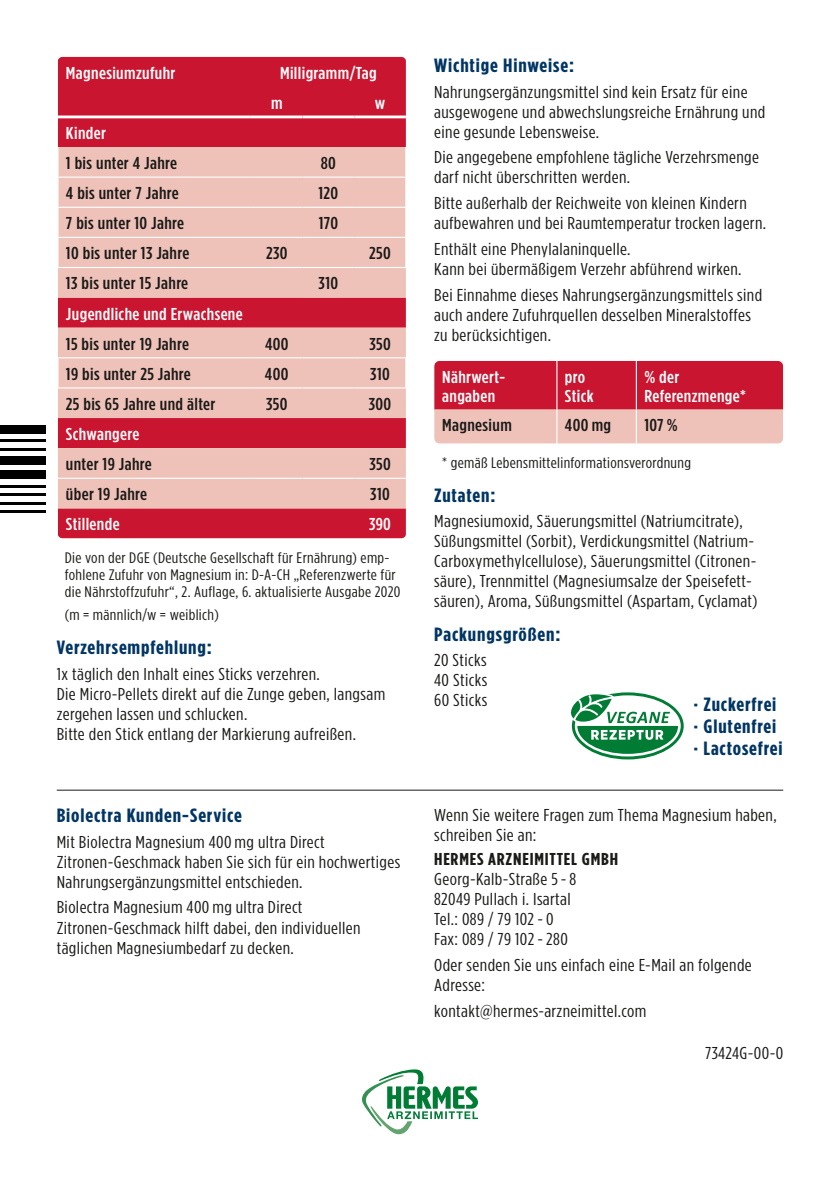
<style>
.page{position:relative;width:840px;height:1191px;background:#fff}
.page>*{position:absolute;margin:0;border:0;box-sizing:border-box;transform-origin:0 0}
.t1{font:700 19.2px/22px "Gotham Condensed";letter-spacing:.04em;color:#003564;scale:1.15 1}
.t2{font:17.2px/20px "Gotham Condensed";letter-spacing:.02em;color:#1a1a18;scale:1.15 1}
.t3{font:500 17.2px "Gotham Condensed";letter-spacing:.02em;color:#1a1a18;scale:1.15 1}
.t4{font:500 17.2px/19px "Gotham Condensed";letter-spacing:.02em;color:#fff;scale:1.15 1}
.t5{font:700 17.2px "Gotham Condensed";letter-spacing:.04em;color:#1a1a18;scale:1.15 1}
.t6{font:15.2px/17px "Gotham Condensed";letter-spacing:.02em;color:#1a1a18;scale:1.15 1}
</style>
<div class="page">
<svg style="left:362px;top:1069px;width:115px;height:66px"></svg>
<div style="left:58px;top:57px;width:347px;height:481px;background:#c91530"></div>
<svg style="left:58px;top:147px;width:347px;height:361px;background:#e8a5a2"></svg>
<hr style="left:58px;top:115px;width:193px;height:3px;background:#fff">
<hr style="left:251px;top:115px;width:51px;height:3px;background:#fff">
<hr style="left:302px;top:115px;width:52px;height:3px;background:#fff">
<hr style="left:354px;top:115px;width:51px;height:3px;background:#fff">
<hr style="left:57px;top:177px;width:194px;height:1px;background:#fff">
<hr style="left:251px;top:177px;width:51px;height:1px;background:#fff">
<hr style="left:302px;top:177px;width:52px;height:1px;background:#fff">
<hr style="left:354px;top:177px;width:52px;height:1px;background:#fff">
<hr style="left:57px;top:207px;width:194px;height:1px;background:#fff">
<hr style="left:251px;top:207px;width:51px;height:1px;background:#fff">
<hr style="left:302px;top:207px;width:52px;height:1px;background:#fff">
<hr style="left:354px;top:207px;width:52px;height:1px;background:#fff">
<hr style="left:57px;top:237px;width:194px;height:1px;background:#fff">
<hr style="left:251px;top:237px;width:51px;height:1px;background:#fff">
<hr style="left:302px;top:237px;width:52px;height:1px;background:#fff">
<hr style="left:354px;top:237px;width:52px;height:1px;background:#fff">
<svg style="left:405px;top:178px;width:1px;height:89px"></svg>
<hr style="left:57px;top:267px;width:194px;height:1px;background:#fff">
<hr style="left:251px;top:267px;width:51px;height:1px;background:#fff">
<hr style="left:302px;top:267px;width:52px;height:1px;background:#fff">
<hr style="left:354px;top:267px;width:52px;height:1px;background:#fff">
<hr style="left:57px;top:357px;width:194px;height:1px;background:#fff">
<hr style="left:251px;top:357px;width:51px;height:1px;background:#fff">
<hr style="left:302px;top:357px;width:52px;height:1px;background:#fff">
<hr style="left:354px;top:357px;width:52px;height:1px;background:#fff">
<svg style="left:405px;top:358px;width:1px;height:29px"></svg>
<hr style="left:57px;top:387px;width:194px;height:1px;background:#fff">
<hr style="left:251px;top:387px;width:51px;height:1px;background:#fff">
<hr style="left:302px;top:387px;width:52px;height:1px;background:#fff">
<hr style="left:354px;top:387px;width:52px;height:1px;background:#fff">
<hr style="left:58px;top:478px;width:193px;height:1px;background:#fff">
<hr style="left:251px;top:478px;width:51px;height:1px;background:#fff">
<hr style="left:302px;top:478px;width:52px;height:1px;background:#fff">
<hr style="left:354px;top:478px;width:51px;height:1px;background:#fff">
<svg style="left:434px;top:361px;width:348px;height:82px;background:#d85d69"></svg>
<hr style="left:556px;top:361px;width:1px;height:48px;background:#fff">
<hr style="left:635px;top:361px;width:1px;height:48px;background:#fff">
<hr style="left:556px;top:409px;width:1px;height:34px;background:#fff">
<hr style="left:635px;top:409px;width:1px;height:34px;background:#fff">
<hr style="left:57px;top:789px;width:725px;height:1px;background:#1a1a18">
<div style="left:0;top:425px;width:45px;height:9px;background:#000"></div>
<hr style="left:0;top:439px;width:45px;height:3px;background:#000">
<hr style="left:0;top:448px;width:45px;height:3px;background:#000">
<div style="left:0;top:456px;width:45px;height:9px;background:#000"></div>
<div style="left:0;top:471px;width:45px;height:8px;background:#000"></div>
<hr style="left:0;top:485px;width:45px;height:3px;background:#000">
<hr style="left:0;top:493px;width:45px;height:3px;background:#000">
<hr style="left:0;top:502px;width:45px;height:3px;background:#000">
<hr style="left:0;top:510px;width:45px;height:3px;background:#000">
<svg style="left:571px;top:692px;width:112px;height:67px"></svg>
<p class="t4" style="left:66px;top:63px;width:97px">Magnesiumzufuhr</p>
<p class="t4" style="left:271px;top:58px;width:93px;line-height:30px;text-indent:9px">Milligramm/Tag m</p>
<p class="t4" style="left:374px;top:93px;width:11px">w</p>
<p class="t4" style="left:66px;top:123px;width:36px">Kinder</p>
<p class="t3" style="left:66px;top:153px;width:98px">1 bis unter 4 Jahre</p>
<p class="t3" style="left:320px;top:153px;width:15px">80</p>
<p class="t3" style="left:66px;top:183px;width:99px">4 bis unter 7 Jahre</p>
<p class="t3" style="left:318px;top:183px;width:19px">120</p>
<p class="t3" style="left:66px;top:213px;width:104px">7 bis unter 10 Jahre</p>
<p class="t3" style="left:318px;top:213px;width:18px">170</p>
<p class="t3" style="left:66px;top:243px;width:109px">10 bis unter 13 Jahre</p>
<p class="t3" style="left:266px;top:243px;width:20px">230</p>
<p class="t3" style="left:369px;top:243px;width:20px">250</p>
<p class="t3" style="left:66px;top:273px;width:108px">13 bis unter 15 Jahre</p>
<p class="t3" style="left:318px;top:273px;width:19px">310</p>
<p class="t4" style="left:66px;top:304px;width:155px">Jugendliche und Erwachsene</p>
<p class="t3" style="left:66px;top:334px;width:108px">15 bis unter 19 Jahre</p>
<p class="t3" style="left:265px;top:334px;width:22px">400</p>
<p class="t3" style="left:369px;top:334px;width:20px">350</p>
<p class="t3" style="left:66px;top:364px;width:110px">19 bis unter 25 Jahre</p>
<p class="t3" style="left:265px;top:364px;width:22px">400</p>
<p class="t3" style="left:370px;top:364px;width:19px">310</p>
<p class="t3" style="left:66px;top:394px;width:131px">25 bis 65 Jahre und älter</p>
<p class="t3" style="left:266px;top:394px;width:20px">350</p>
<p class="t3" style="left:368px;top:394px;width:21px">300</p>
<p class="t4" style="left:66px;top:424px;width:65px">Schwangere</p>
<p class="t3" style="left:66px;top:454px;width:76px">unter 19 Jahre</p>
<p class="t3" style="left:369px;top:454px;width:20px">350</p>
<p class="t3" style="left:66px;top:484px;width:72px">über 19 Jahre</p>
<p class="t3" style="left:370px;top:484px;width:19px">310</p>
<p class="t4" style="left:66px;top:515px;width:48px">Stillende</p>
<p class="t4" style="left:369px;top:515px;width:21px">390</p>
<p class="t6" style="left:65px;top:549px;width:293px">Die von der DGE (Deutsche Gesellschaft für Ernährung) emp&shy;fohlene Zufuhr von Magnesium in: D-A-CH „Referenzwerte für die Nährstoffzufuhr“, 2. Auflage, 6. aktualisierte Ausgabe 2020</p>
<p class="t6" style="left:65px;top:606px;width:135px">(m = männlich/w = weiblich)</p>
<p class="t1" style="left:57px;top:636px;width:136px">Verzehrsempfehlung:</p>
<p class="t2" style="left:57px;top:663px;width:287px">1x täglich den Inhalt eines Sticks verzehren.<br>Die Micro-Pellets direkt auf die Zunge geben, langsam zergehen lassen und schlucken.<br>Bitte den Stick entlang der Markierung aufreißen.</p>
<p class="t1" style="left:57px;top:804px;width:162px">Biolectra Kunden-Service</p>
<p class="t2" style="left:57px;top:831px;width:300px">Mit Biolectra Magnesium 400 mg ultra Direct<br>Zitronen-Geschmack haben Sie sich für ein hochwertiges<br>Nahrungsergänzungsmittel entschieden.</p>
<p class="t2" style="left:57px;top:897px;width:265px">Biolectra Magnesium 400 mg ultra Direct<br>Zitronen-Geschmack hilft dabei, den individuellen täglichen Magnesiumbedarf zu decken.</p>
<p class="t1" style="left:434px;top:54px;width:123px">Wichtige Hinweise:</p>
<p class="t2" style="left:434px;top:82px;width:289px">Nahrungsergänzungsmittel sind kein Ersatz für eine ausgewogene und abwechslungsreiche Ernährung und eine gesunde Lebensweise.</p>
<p class="t2" style="left:434px;top:147px;width:284px">Die angegebene empfohlene tägliche Verzehrsmenge darf nicht überschritten werden.</p>
<p class="t2" style="left:434px;top:193px;width:290px">Bitte außerhalb der Reichweite von kleinen Kindern aufbewahren und bei Raumtemperatur trocken lagern.</p>
<p class="t2" style="left:434px;top:239px;width:269px">Enthält eine Phenylalaninquelle.<br>Kann bei übermäßigem Verzehr abführend wirken.</p>
<p class="t2" style="left:434px;top:284px;width:286px">Bei Einnahme dieses Nahrungsergänzungsmittels sind auch andere Zufuhrquellen desselben Mineralstoffes zu berücksichtigen.</p>
<p class="t4" style="left:442px;top:367px;width:57px">Nährwert&shy;angaben</p>
<p class="t4" style="left:564px;top:367px;width:27px">pro<br>Stick</p>
<p class="t4" style="left:644px;top:367px;width:90px">% der<br>Referenzmenge*</p>
<p class="t3" style="left:442px;top:415px;width:62px">Magnesium</p>
<p class="t3" style="left:564px;top:415px;width:42px">400 mg</p>
<p class="t3" style="left:644px;top:415px;width:31px">107 %</p>
<p class="t6" style="left:442px;top:454px;width:218px">* gemäß Lebensmittelinformationsverordnung</p>
<p class="t1" style="left:434px;top:484px;width:55px">Zutaten:</p>
<p class="t2" style="left:434px;top:511px;width:282px">Magnesiumoxid, Säuerungsmittel (Natriumcitrate), Süßungsmittel (Sorbit), Verdickungsmittel (Natrium-Carboxymethylcellulose), Säuerungsmittel (Citronen&shy;säure), Trennmittel (Magnesiumsalze der Speisefett&shy;säuren), Aroma, Süßungsmittel (Aspartam, Cyclamat)</p>
<p class="t1" style="left:434px;top:623px;width:111px">Packungsgrößen:</p>
<p class="t2" style="left:434px;top:650px;width:48px;text-align:justify">20 Sticks 40 Sticks 60 Sticks</p>
<p class="t1" style="left:693px;top:693px;width:79px">· Zuckerfrei · Glutenfrei · Lactosefrei</p>
<p class="t2" style="left:434px;top:804px;width:299px">Wenn Sie weitere Fragen zum Thema Magnesium haben, schreiben Sie an:</p>
<p class="t5" style="left:434px;top:849px;width:161px">HERMES ARZNEIMITTEL GMBH</p>
<p class="t2" style="left:434px;top:869px;width:125px">Georg-Kalb-Straße 5 - 8<br>82049 Pullach i. Isartal<br>Tel.: 089 / 79 102-0<br>Fax: 089 / 79 102-280</p>
<p class="t2" style="left:434px;top:954px;width:277px">Oder senden Sie uns einfach eine E-Mail an folgende<br>Adresse:</p>
<p class="t2" style="left:434px;top:1000px;width:186px">kontakt@hermes-arzneimittel.com</p>
<p class="t2" style="left:704px;top:1042px;width:69px">73424G-00-0</p>
</div>
